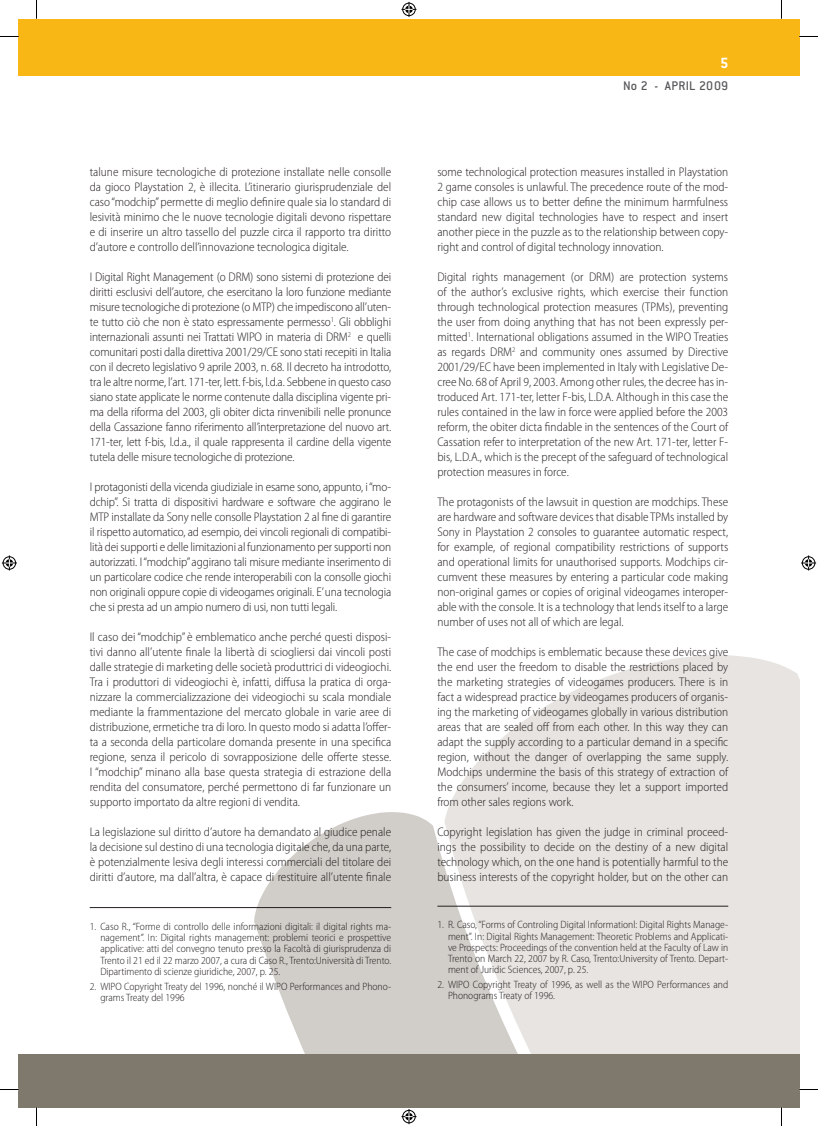
<style>
.page{position:relative;width:818px;height:1126px;background:#fff}
.page>*{position:absolute;margin:0;border:0;box-sizing:border-box;transform-origin:0 0}
.t1{font:700 16.25px "Conduit ITC";color:#fff}
.t2{font:500 13.75px "Conduit ITC";letter-spacing:.015em;color:#57585a}
.t3{font:300 semi-condensed 12.5px/15px "Myriad Pro";color:#231f20;text-align:justify}
.t4{font:300 semi-condensed 10.62px/11.2px "Myriad Pro";color:#231f20;text-align:justify}
</style>
<div class="page">
<svg style="left:254px;top:812px;width:190px;height:241px;fill:#d1cdc8"></svg>
<svg style="left:444px;top:655px;width:354px;height:398px;background:#e8e5e2"></svg>
<div style="left:19px;top:19px;width:779px;height:56px;background:#f9b716"></div>
<div style="left:19px;top:1053px;width:779px;height:54px;background:#7f796d"></div>
<hr style="left:437px;top:905px;width:290px;height:1px;background:#231f20">
<hr style="left:90px;top:907px;width:301px;height:1px;background:#231f20">
<svg style="left:0;top:36px;width:19px;height:1px"></svg>
<svg style="left:798px;top:36px;width:19px;height:1px"></svg>
<svg style="left:0;top:1088px;width:19px;height:2px"></svg>
<svg style="left:798px;top:1088px;width:19px;height:2px"></svg>
<svg style="left:36px;top:0;width:1px;height:19px"></svg>
<svg style="left:36px;top:1107px;width:1px;height:18px"></svg>
<svg style="left:401px;top:2px;width:15px;height:15px"></svg>
<svg style="left:401px;top:1109px;width:15px;height:14px"></svg>
<svg style="left:2px;top:555px;width:15px;height:15px"></svg>
<svg style="left:801px;top:555px;width:14px;height:15px"></svg>
<p class="t3" style="left:90px;top:164px;width:303px">talune misure tecnologiche di protezione installate nelle consolle da gioco Playstation 2, è illecita. L’itinerario giurisprudenziale del caso “modchip” permette di meglio definire quale sia lo standard di lesività minimo che le nuove tecnologie digitali devono rispettare e di inserire un altro tassello del puzzle circa il rapporto tra diritto d’autore e controllo dell’innovazione tecnologica digitale.</p>
<p class="t3" style="left:90px;top:269px;width:303px">I Digital Right Management (o DRM) sono sistemi di protezione dei diritti esclusivi dell’autore, che esercitano la loro funzione mediante misure tecnologiche di protezione (o MTP) che impediscono all’uten&shy;te tutto ciò che non è stato espressamente permesso<sup>1</sup>. Gli obblighi internazionali assunti nei Trattati WIPO in materia di DRM<sup>2</sup> e quelli comunitari posti dalla direttiva 2001/29/CE sono stati recepiti in Italia con il decreto legislativo 9 aprile 2003, n. 68. Il decreto ha introdotto, tra le altre norme, l’art. 171-ter, lett. f-bis, l.d.a. Sebbene in questo caso siano state applicate le norme contenute dalla disciplina vigente pri&shy;ma della riforma del 2003, gli obiter dicta rinvenibili nelle pronunce della Cassazione fanno riferimento all’interpretazione del nuovo art.<br>171-ter, lett f-bis, l.d.a., il quale rappresenta il cardine della vigente tutela delle misure tecnologiche di protezione.</p>
<p class="t3" style="left:90px;top:479px;width:303px">I protagonisti della vicenda giudiziale in esame sono, appunto, i “mo&shy;dchip”. Si tratta di dispositivi hardware e software che aggirano le MTP installate da Sony nelle consolle Playstation 2 al fine di garantire il rispetto automatico, ad esempio, dei vincoli regionali di compatibi&shy;lità dei supporti e delle limitazioni al funzionamento per supporti non autorizzati. I “modchip” aggirano tali misure mediante inserimento di un particolare codice che rende interoperabili con la consolle giochi non originali oppure copie di videogames originali. E’ una tecnologia che si presta ad un ampio numero di usi, non tutti legali.</p>
<p class="t3" style="left:90px;top:629px;width:303px">Il caso dei “modchip” è emblematico anche perché questi disposi&shy;tivi danno all’utente finale la libertà di sciogliersi dai vincoli posti dalle strategie di marketing delle società produttrici di videogiochi.<br>Tra i produttori di videogiochi è, infatti, diffusa la pratica di orga&shy;nizzare la commercializzazione dei videogiochi su scala mondiale mediante la frammentazione del mercato globale in varie aree di distribuzione, ermetiche tra di loro. In questo modo si adatta l’offer&shy;ta a seconda della particolare domanda presente in una specifica regione, senza il pericolo di sovrapposizione delle offerte stesse.<br>I “modchip” minano alla base questa strategia di estrazione della rendita del consumatore, perché permettono di far funzionare un supporto importato da altre regioni di vendita.</p>
<p class="t3" style="left:90px;top:824px;width:303px">La legislazione sul diritto d’autore ha demandato al giudice penale la decisione sul destino di una tecnologia digitale che, da una parte, è potenzialmente lesiva degli interessi commerciali del titolare dei diritti d’autore, ma dall’altra, è capace di restituire all’utente finale</p>
<p class="t4" style="left:100px;top:920px;width:292px;text-indent:-11px">1. Caso R., “Forme di controllo delle informazioni digitali: il digital rights ma&shy;nagement”. In: Digital rights management: problemi teorici e prospettive applicative: atti del convegno tenuto presso la Facoltà di giurisprudenza di Trento il 21 ed il 22 marzo 2007, a cura di Caso R., Trento:Università di Trento.<br>Dipartimento di scienze giuridiche, 2007, p. 25.</p>
<p class="t4" style="left:100px;top:980px;width:292px;text-indent:-11px">2. WIPO Copyright Treaty del 1996, nonché il WIPO Performances and Phono&shy;grams Treaty del 1996</p>
<h1 class="t1" style="left:719px;top:54px;width:10px">5</h1>
<p class="t2" style="left:622px;top:78px;width:107px">No 2 - APRIL 2009</p>
<p class="t3" style="left:437px;top:164px;width:292px">some technological protection measures installed in Playstation 2 game consoles is unlawful. The precedence route of the mod&shy;chip case allows us to better define the minimum harmfulness standard new digital technologies have to respect and insert another piece in the puzzle as to the relationship between copy&shy;right and control of digital technology innovation.</p>
<p class="t3" style="left:437px;top:269px;width:292px">Digital rights management (or DRM) are protection systems of the author’s exclusive rights, which exercise their function through technological protection measures (TPMs), preventing the user from doing anything that has not been expressly per&shy;mitted<sup>1</sup>. International obligations assumed in the WIPO Treaties as regards DRM<sup>2</sup> and community ones assumed by Directive 2001/29/EC have been implemented in Italy with Legislative De&shy;cree No. 68 of April 9, 2003. Among other rules, the decree has in&shy;troduced Art. 171-ter, letter F-bis, L.D.A. Although in this case the rules contained in the law in force were applied before the 2003 reform, the obiter dicta findable in the sentences of the Court of Cassation refer to interpretation of the new Art. 171-ter, letter F&shy;bis, L.D.A., which is the precept of the safeguard of technological protection measures in force.</p>
<p class="t3" style="left:437px;top:494px;width:292px">The protagonists of the lawsuit in question are modchips. These are hardware and software devices that disable TPMs installed by Sony in Playstation 2 consoles to guarantee automatic respect, for example, of regional compatibility restrictions of supports and operational limits for unauthorised supports. Modchips cir&shy;cumvent these measures by entering a particular code making non-original games or copies of original videogames interoper&shy;able with the console. It is a technology that lends itself to a large number of uses not all of which are legal.</p>
<p class="t3" style="left:437px;top:644px;width:292px">The case of modchips is emblematic because these devices give the end user the freedom to disable the restrictions placed by the marketing strategies of videogames producers. There is in fact a widespread practice by videogames producers of organis&shy;ing the marketing of videogames globally in various distribution areas that are sealed off from each other. In this way they can adapt the supply according to a particular demand in a specific region, without the danger of overlapping the same supply.<br>Modchips undermine the basis of this strategy of extraction of the consumers’ income, because they let a support imported from other sales regions work.</p>
<p class="t3" style="left:437px;top:824px;width:292px">Copyright legislation has given the judge in criminal proceed&shy;ings the possibility to decide on the destiny of a new digital technology which, on the one hand is potentially harmful to the business interests of the copyright holder, but on the other can</p>
<p class="t4" style="left:447px;top:919px;width:281px;text-indent:-11px">1. R. Caso, “Forms of Controling Digital Informationl: Digital Rights Manage&shy;ment”. In: Digital Rights Management: Theoretic Problems and Applicati&shy;ve Prospects: Proceedings of the convention held at the Faculty of Law in Trento on March 22, 2007 by R. Caso, Trento:University of Trento. Depart&shy;ment of Juridic Sciences, 2007, p. 25.</p>
<p class="t4" style="left:447px;top:978px;width:281px;text-indent:-11px">2. WIPO Copyright Treaty of 1996, as well as the WIPO Performances and<br>Phonograms Treaty of 1996.</p>
</div>
